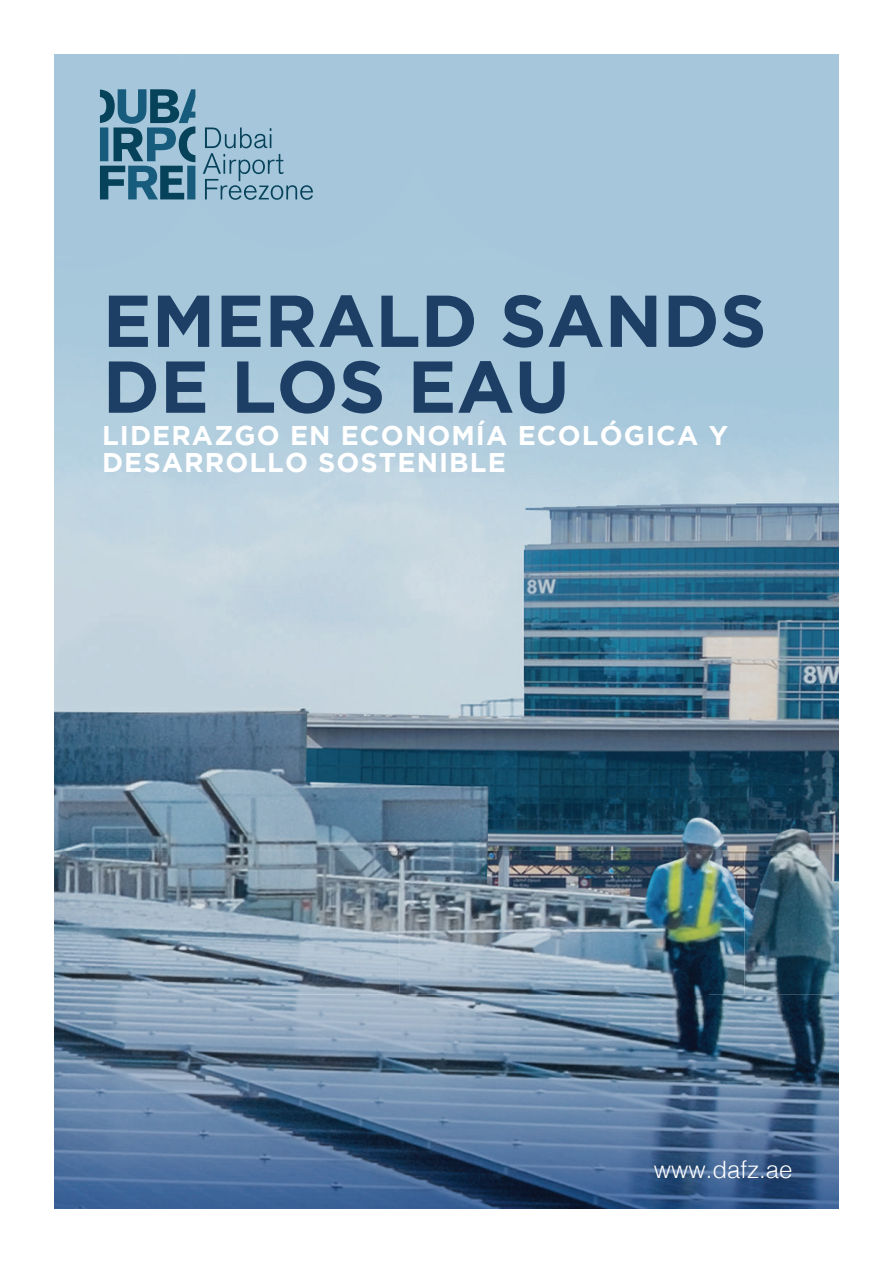
<style>
.page{position:relative;width:893px;height:1263px;background:#fff}
.page>*{position:absolute;margin:0;border:0;box-sizing:border-box;transform-origin:0 0}
.t1{font:700 73.2px/65.8px "Gotham";color:#1d3f66}
.t2{font:700 27px/26.8px "Gotham";letter-spacing:.04em;color:#fff}
.t3{font:300 24px "Helvetica";color:#fff}
</style>
<div class="page">
<img style="left:54px;top:54px;width:785px;height:630px">
<img style="left:54px;top:684px;width:628px;height:167px">
<img style="left:682px;top:684px;width:157px;height:167px">
<img style="left:54px;top:851px;width:785px;height:358px">
<svg style="left:203px;top:127px;width:110px;height:73px"></svg>
<svg style="left:100px;top:89px;width:95px;height:110px"></svg>
<h1 class="t1" style="left:103px;top:286px;width:665px">EMERALD SANDS<br>DE LOS EAU</h1>
<p class="t2" style="left:102px;top:421px;width:627px">LIDERAZGO EN ECONOMÍA ECOLÓGICA Y<br>DESARROLLO SOSTENIBLE</p>
<p class="t3" style="left:654px;top:1149px;width:140px">www.dafz.ae</p>
</div>
